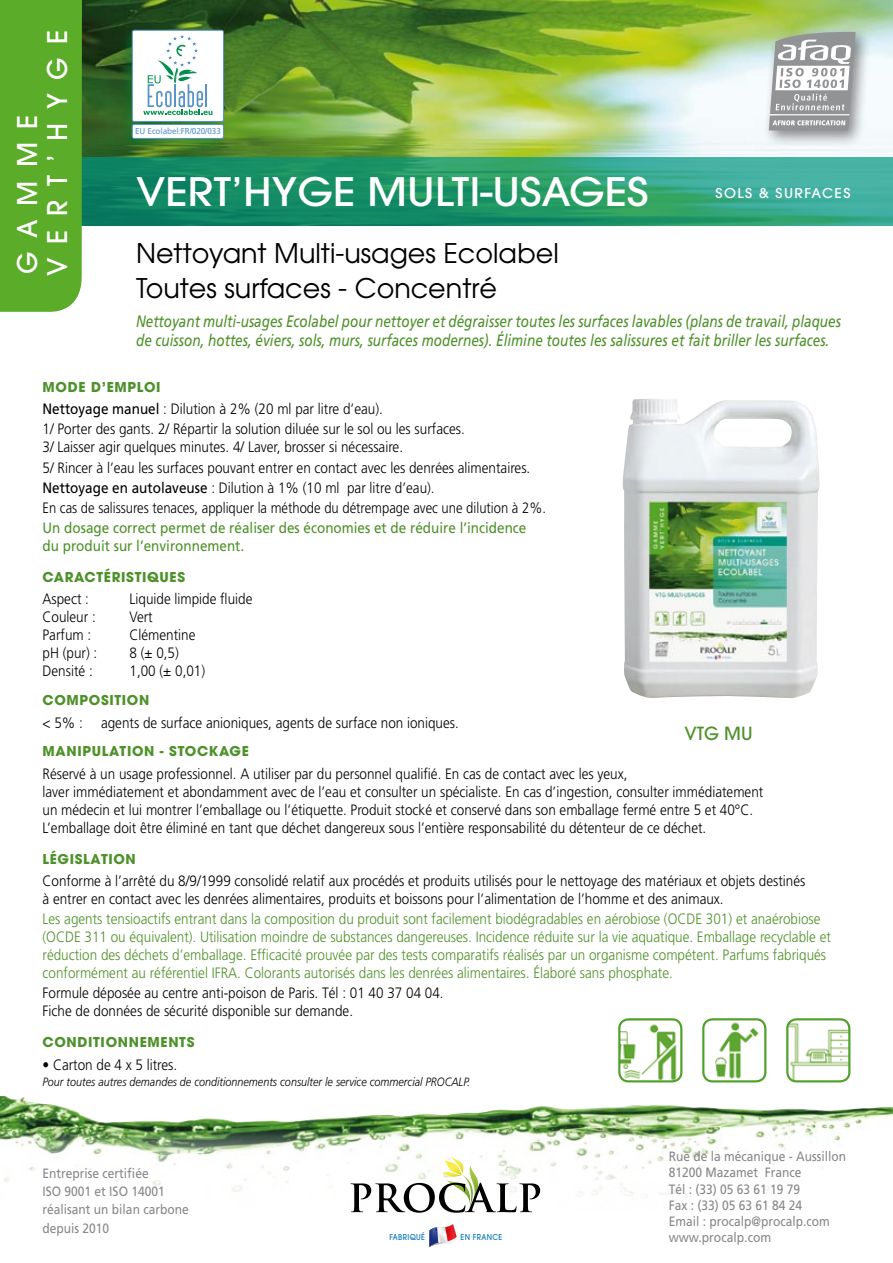
<style>
.page{position:relative;width:893px;height:1263px;background:#fff}
.page>*{position:absolute;margin:0;border:0;box-sizing:border-box;transform-origin:0 0}
.t1{font:500 39px "Avant Garde";color:#fff;scale:1.1 1}
.t2{font:27px/34.5px "Avant Garde";color:#000}
.t3{font:500 27px/30px "Avant Garde";letter-spacing:.5em;color:#fff}
.t4{font:500 18px "Avant Garde";color:#4e912a}
.t5{font:italic 16.5px/19.8px "Frutiger";color:#4e912a;scale:.82 1}
.t6{font:300 15px/18px "Frutiger";color:#000;scale:.9 1}
.t7{font:300 15px/18px "Frutiger";color:#4e912a;scale:.9 1}
.t8{font:15px/18px "Frutiger";color:#4e912a;scale:.9 1}
.t9{font:13.5px/16.2px "Frutiger";color:#87888a;scale:.89 1}
.t10{font:700 13.5px "Avant Garde";letter-spacing:.05em;color:#4e912a}
.t11{font:13.5px "Frutiger";color:#87888a;scale:.9 1}
.t12{font:500 13.5px "Avant Garde";letter-spacing:.1em;color:#fff;scale:1.05 1}
.t13{font:italic 300 12px "Frutiger";color:#000;scale:.9 1}
.t14{font:8.55px "Frutiger";letter-spacing:-.01em;color:#5893c9;scale:.95 1}
.t15{font:500 8.1px "Avant Garde";letter-spacing:.05em;color:#0b7abb;scale:.9 1}
.s1{font-weight:400}
</style>
<div class="page">
<img style="left:0;top:1096px;width:893px;height:99px">
<svg style="left:350px;top:1155px;width:190px;height:58px"></svg>
<svg style="left:429px;top:1224px;width:28px;height:23px"></svg>
<img style="left:82px;top:0;width:811px;height:157px">
<div style="left:762px;top:25px;width:109px;height:122px;background:#000;opacity:.45"></div>
<svg style="left:769px;top:31px;width:87px;height:100px"></svg>
<svg style="left:82px;top:157px;width:811px;height:68px;background:#259874"></svg>
<div style="left:0;top:0;width:82px;height:312px;background:#5bac29"></div>
<div style="left:118px;top:25px;width:110px;height:127px;background:#00792d;opacity:.5"></div>
<div style="left:132px;top:30px;width:91px;height:91px;background:#fff;border-radius:2px"></div>
<div style="left:132px;top:30px;width:92px;height:92px;border:1px solid #5893c9;border-radius:2px"></div>
<svg style="left:143px;top:35px;width:69px;height:80px"></svg>
<div style="left:132px;top:124px;width:91px;height:14px;background:#fff;border-radius:2px"></div>
<div style="left:132px;top:124px;width:92px;height:15px;border:1px solid #5893c9;border-radius:2px"></div>
<img style="left:704px;top:1020px;width:61px;height:61px">
<div style="left:702px;top:1018px;width:64px;height:64px;border:2px solid #50a12a;border-radius:9px"></div>
<img style="left:788px;top:1020px;width:61px;height:61px">
<div style="left:786px;top:1018px;width:64px;height:64px;border:2px solid #50a12a;border-radius:9px"></div>
<img style="left:620px;top:1020px;width:61px;height:61px">
<div style="left:618px;top:1018px;width:64px;height:64px;border:2px solid #50a12a;border-radius:9px"></div>
<img style="left:622px;top:399px;width:198px;height:299px">
<h2 class="t3" style="left:12px;top:276px;width:247px;rotate:-90deg">GAMME<br>VERT’HYGE</h2>
<p class="t14" style="left:135px;top:126px;width:92px">EU Ecolabel:FR/020/033</p>
<h1 class="t1" style="left:136px;top:168px;width:466px">VERT’HYGE MULTI-USAGES</h1>
<p class="t12" style="left:716px;top:184px;width:129px">SOLS &amp; SURFACES</p>
<h2 class="t2" style="left:136px;top:236px;width:424px">Nettoyant Multi-usages Ecolabel<br>Toutes surfaces - Concentré</h2>
<p class="t5" style="left:136px;top:311px;width:861px">Nettoyant multi-usages Ecolabel pour nettoyer et dégraisser toutes les surfaces lavables (plans de travail, plaques de cuisson, hottes, éviers, sols, murs, surfaces modernes). Élimine toutes les salissures et fait briller les surfaces.</p>
<p class="t10" style="left:43px;top:378px;width:120px">MODE D’EMPLOI</p>
<p class="t6" style="left:43px;top:399px;width:471px;line-height:20.1px"><span class="s1">Nettoyage manuel</span> : Dilution à 2% (20 ml par litre d’eau).<br>1/ Porter des gants. 2/ Répartir la solution diluée sur le sol ou les surfaces.</p>
<p class="t6" style="left:43px;top:437px;width:561px;line-height:20.1px">3/ Laisser agir quelques minutes. 4/ Laver, brosser si nécessaire.<br>5/ Rincer à l’eau les surfaces pouvant entrer en contact avec les denrées alimentaires.<br><span class="s1">Nettoyage en autolaveuse</span> : Dilution à 1% (10 ml par litre d’eau).<br>En cas de salissures tenaces, appliquer la méthode du détrempage avec une dilution à 2%.</p>
<p class="t8" style="left:43px;top:519px;width:539px">Un dosage correct permet de réaliser des économies et de réduire l’incidence du produit sur l’environnement.</p>
<p class="t10" style="left:43px;top:568px;width:144px">CARACTÉRISTIQUES</p>
<p class="t6" style="left:43px;top:590px;width:53px">Aspect :</p>
<p class="t6" style="left:130px;top:590px;width:138px">Liquide limpide fluide</p>
<p class="t6" style="left:43px;top:608px;width:61px">Couleur :</p>
<p class="t6" style="left:130px;top:608px;width:27px">Vert</p>
<p class="t6" style="left:43px;top:626px;width:56px">Parfum :</p>
<p class="t6" style="left:130px;top:626px;width:75px">Clémentine</p>
<p class="t6" style="left:43px;top:644px;width:62px">pH (pur) :</p>
<p class="t6" style="left:130px;top:644px;width:56px">8 (± 0,5)</p>
<p class="t6" style="left:43px;top:662px;width:57px">Densité :</p>
<p class="t6" style="left:130px;top:662px;width:86px">1,00 (± 0,01)</p>
<p class="t10" style="left:43px;top:691px;width:108px">COMPOSITION</p>
<p class="t6" style="left:43px;top:713px;width:464px">&lt; 5% : agents de surface anioniques, agents de surface non ioniques.</p>
<p class="t10" style="left:43px;top:743px;width:208px">MANIPULATION - STOCKAGE</p>
<p class="t6" style="left:43px;top:765px;width:802px">Réservé à un usage professionnel. A utiliser par du personnel qualifié. En cas de contact avec les yeux,<br>laver immédiatement et abondamment avec de l’eau et consulter un spécialiste. En cas d’ingestion, consulter immédiatement un médecin et lui montrer l’emballage ou l’étiquette. Produit stocké et conservé dans son emballage fermé entre 5 et 40°C.<br>L’emballage doit être éliminé en tant que déchet dangereux sous l’entière responsabilité du détenteur de ce déchet.</p>
<p class="t10" style="left:43px;top:850px;width:95px">LÉGISLATION</p>
<p class="t6" style="left:43px;top:872px;width:849px">Conforme à l’arrêté du 8/9/1999 consolidé relatif aux procédés et produits utilisés pour le nettoyage des matériaux et objets destinés à entrer en contact avec les denrées alimentaires, produits et boissons pour l’alimentation de l’homme et des animaux.</p>
<p class="t7" style="left:43px;top:910px;width:877px">Les agents tensioactifs entrant dans la composition du produit sont facilement biodégradables en aérobiose (OCDE 301) et anaérobiose (OCDE 311 ou équivalent). Utilisation moindre de substances dangereuses. Incidence réduite sur la vie aquatique. Emballage recyclable et réduction des déchets d’emballage. Efficacité prouvée par des tests comparatifs réalisés par un organisme compétent. Parfums fabriqués conformément au référentiel IFRA. Colorants autorisés dans les denrées alimentaires. Élaboré sans phosphate.</p>
<p class="t6" style="left:43px;top:984px;width:447px">Formule déposée au centre anti-poison de Paris. Tél : 01 40 37 04 04.<br>Fiche de données de sécurité disponible sur demande.</p>
<p class="t10" style="left:43px;top:1034px;width:153px">CONDITIONNEMENTS</p>
<p class="t6" style="left:43px;top:1056px;width:151px">• Carton de 4 x 5 litres.</p>
<p class="t13" style="left:43px;top:1075px;width:476px">Pour toutes autres demandes de conditionnements consulter le service commercial PROCALP.</p>
<p class="t4" style="left:685px;top:723px;width:67px">VTG MU</p>
<p class="t9" style="left:43px;top:1164px;width:166px;line-height:18.3px">Entreprise certifiée<br>ISO 9001 et ISO 14001 réalisant un bilan carbone depuis 2010</p>
<p class="t9" style="left:669px;top:1148px;width:201px">Rue de la mécanique - Aussillon<br>81200 Mazamet France<br>Tél : (33) 05 63 61 19 79<br>Fax : (33) 05 63 61 84 24<br>Email : procalp@procalp.com</p>
<p class="t15" style="left:389px;top:1232px;width:41px">FABRIQUÉ</p>
<p class="t15" style="left:461px;top:1232px;width:48px">EN FRANCE</p>
<p class="t11" style="left:669px;top:1229px;width:115px">www.procalp.com</p>
</div>
